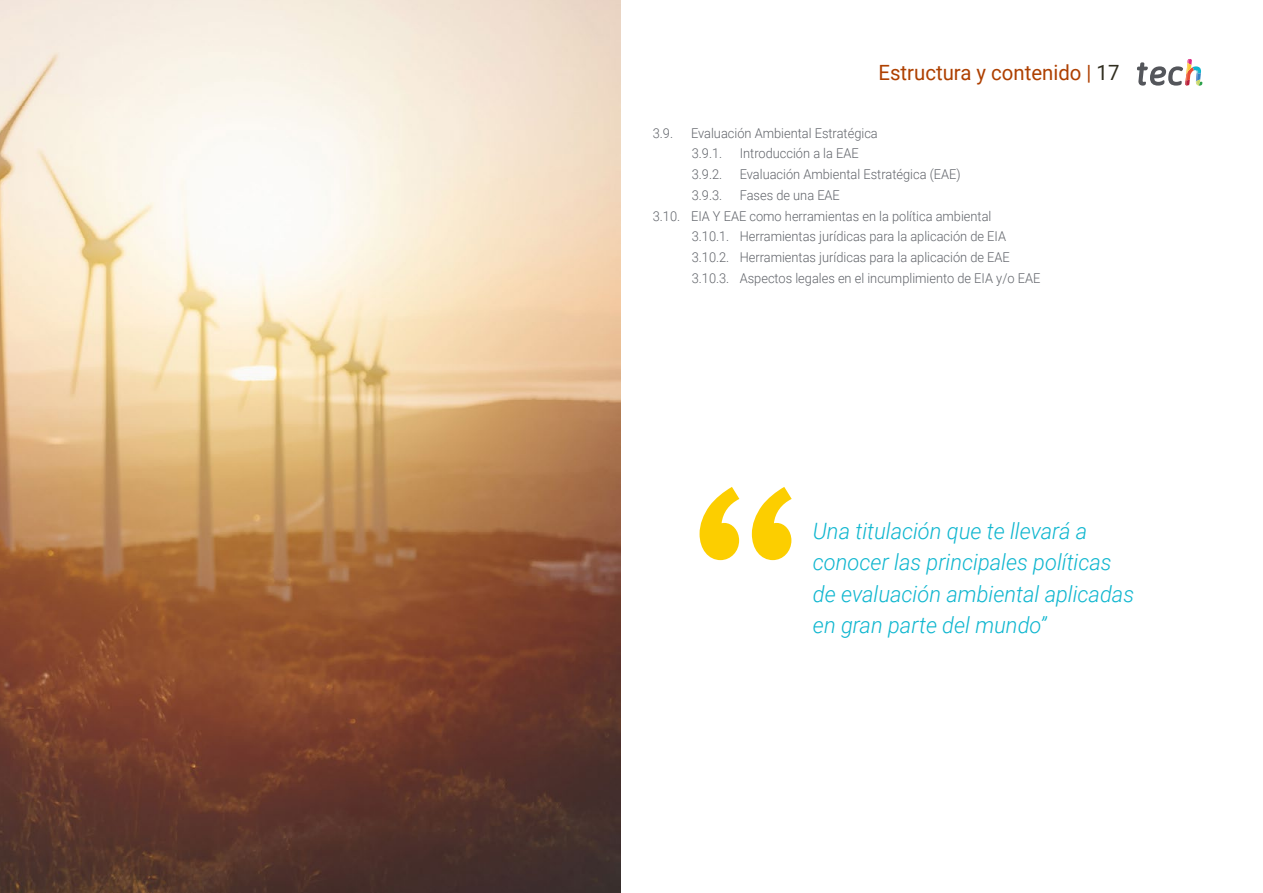
<style>
.page{position:relative;width:1263px;height:893px;background:#fff}
.page>*{position:absolute;margin:0;border:0;box-sizing:border-box;transform-origin:0 0}
.t1{font:italic 300 22.5px/31.5px "Roboto";color:#0fb6cf}
.t2{font:21px "Roboto";color:#ae4000}
.t3{font:300 13.5px/20.7px "Roboto";color:#61646a;scale:.95 1}
.s1{color:#312e20}
</style>
<div class="page">
<svg style="left:1137px;top:59px;width:65px;height:27px"></svg>
<img style="left:0;top:0;width:621px;height:893px">
<svg style="left:699px;top:487px;width:93px;height:73px"></svg>
<h2 class="t2" style="left:878px;top:57px;width:242px">Estructura y contenido | <span class="s1">17</span></h2>
<p class="t3" style="left:653px;top:122px;width:23px">3.9.</p>
<p class="t3" style="left:691px;top:122px;width:198px">Evaluación Ambiental Estratégica<br>3.9.1.</p>
<p class="t3" style="left:740px;top:143px;width:127px">Introducción a la EAE</p>
<p class="t3" style="left:692px;top:164px;width:34px">3.9.2.</p>
<p class="t3" style="left:740px;top:164px;width:234px">Evaluación Ambiental Estratégica (EAE)</p>
<p class="t3" style="left:692px;top:184px;width:34px">3.9.3.</p>
<p class="t3" style="left:740px;top:184px;width:107px">Fases de una EAE</p>
<p class="t3" style="left:653px;top:205px;width:358px">3.10. EIA Y EAE como herramientas en la política ambiental</p>
<p class="t3" style="left:692px;top:226px;width:332px">3.10.1. Herramientas jurídicas para la aplicación de EIA</p>
<p class="t3" style="left:692px;top:247px;width:336px">3.10.2. Herramientas jurídicas para la aplicación de EAE</p>
<p class="t3" style="left:692px;top:267px;width:368px">3.10.3. Aspectos legales en el incumplimiento de EIA y/o EAE</p>
<h1 class="t1" style="left:813px;top:514px;width:323px">Una titulación que te llevará a conocer las principales políticas de evaluación ambiental aplicadas en gran parte del mundo”</h1>
</div>
